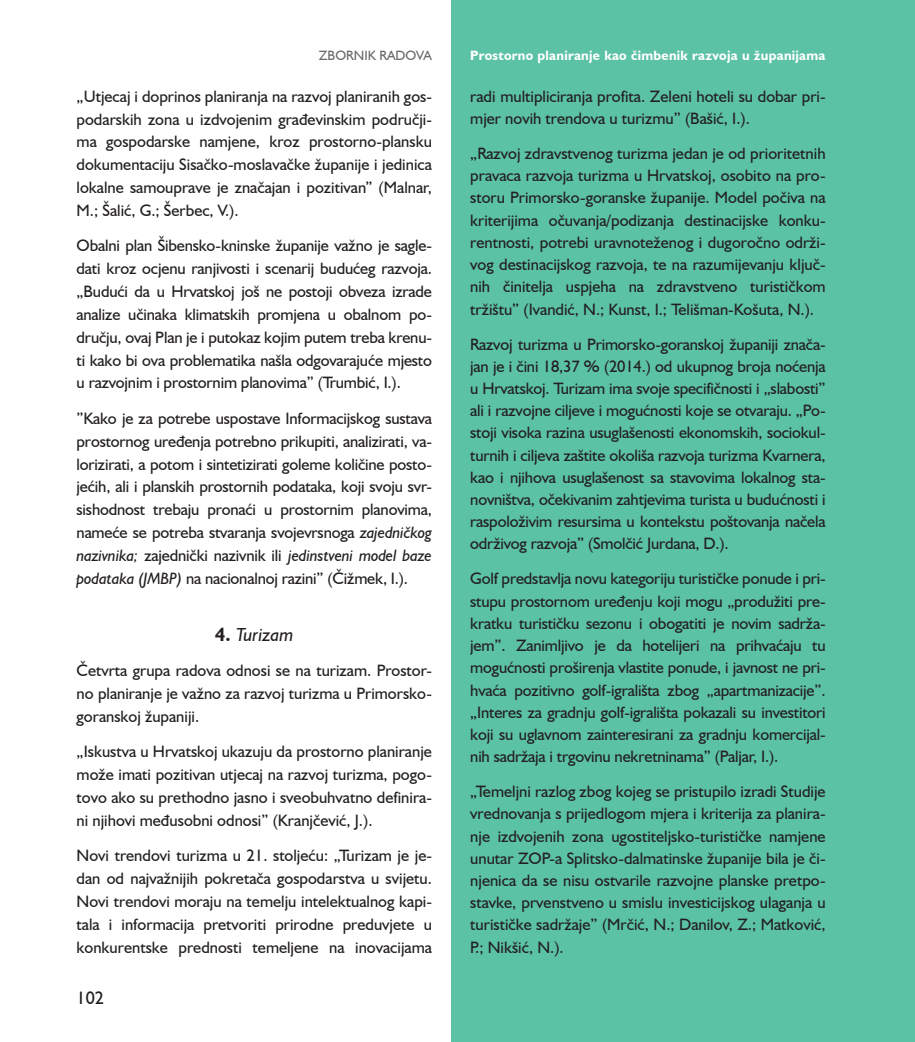
<style>
.page{position:relative;width:915px;height:1042px;background:#fff}
.page>*{position:absolute;margin:0;border:0;box-sizing:border-box;transform-origin:0 0}
.t1{font:italic 18.9px "Humanist 521 BT";color:#231f20}
.t2{font:18px "Humanist 521 BT";color:#231f20}
.t3{font:16.5px/22.2px "Humanist 521 BT";color:#231f20;text-align:justify}
.t4{font:700 13.5px "Humanist 521 BT";letter-spacing:.02em;color:#fff}
.t5{font:13.5px "Humanist 521 BT";color:#69696c}
.s1{font-style:italic}
.s2{font-weight:700;font-style:normal}
</style>
<div class="page">
<div style="left:451px;top:0;width:463px;height:1042px;background:#5bc2a5"></div>
<p class="t5" style="left:319px;top:47px;width:114px">ZBORNIK RADOVA</p>
<p class="t4" style="left:470px;top:47px;width:357px">Prostorno planiranje kao čimbenik razvoja u županijama</p>
<p class="t3" style="left:77px;top:84px;width:357px;line-height:22.8px">„Utjecaj i doprinos planiranja na razvoj planiranih gos&shy;podarskih zona u izdvojenim građevinskim područji&shy;ma gospodarske namjene, kroz prostorno-plansku dokumentaciju Sisačko-moslavačke županije i jedinica lokalne samouprave je značajan i pozitivan” (Malnar, M.; Šalić, G.; Šerbec, V.).</p>
<p class="t3" style="left:77px;top:234px;width:357px;line-height:22.8px">Obalni plan Šibensko-kninske županije važno je sagle&shy;dati kroz ocjenu ranjivosti i scenarij budućeg razvoja. „Budući da u Hrvatskoj još ne postoji obveza izrade analize učinaka klimatskih promjena u obalnom po&shy;dručju, ovaj Plan je i putokaz kojim putem treba krenu&shy;ti kako bi ova problematika našla odgovarajuće mjesto u razvojnim i prostornim planovima” (Trumbić, I.).</p>
<p class="t3" style="left:77px;top:406px;width:357px;line-height:22.8px">”Kako je za potrebe uspostave Informacijskog sustava prostornog uređenja potrebno prikupiti, analizirati, va&shy;lorizirati, a potom i sintetizirati goleme količine posto&shy;jećih, ali i planskih prostornih podataka, koji svoju svr&shy;sishodnost trebaju pronaći u prostornim planovima, nameće se potreba stvaranja svojevrsnoga <span class="s1">zajedničkog nazivnika;</span> zajednički nazivnik ili <span class="s1">jedinstveni model baze podataka (JMBP)</span> na nacionalnoj razini” (Čižmek, I.).</p>
<p class="t3" style="left:470px;top:85px;width:357px">radi multipliciranja profita. Zeleni hoteli su dobar pri&shy;mjer novih trendova u turizmu” (Bašić, I.).</p>
<p class="t3" style="left:470px;top:142px;width:357px">„Razvoj zdravstvenog turizma jedan je od prioritetnih pravaca razvoja turizma u Hrvatskoj, osobito na pro&shy;storu Primorsko-goranske županije. Model počiva na kriterijima očuvanja/podizanja destinacijske konku&shy;rentnosti, potrebi uravnoteženog i dugoročno održi&shy;vog destinacijskog razvoja, te na razumijevanju ključ&shy;nih činitelja uspjeha na zdravstveno turističkom tržištu” (Ivandić, N.; Kunst, I.; Telišman-Košuta, N.).</p>
<p class="t3" style="left:470px;top:332px;width:357px">Razvoj turizma u Primorsko-goranskoj županiji znača&shy;jan je i čini 18,37 % (2014.) od ukupnog broja noćenja u Hrvatskoj. Turizam ima svoje specifičnosti i „slabosti” ali i razvojne ciljeve i mogućnosti koje se otvaraju. „Po&shy;stoji visoka razina usuglašenosti ekonomskih, sociokul&shy;turnih i ciljeva zaštite okoliša razvoja turizma Kvarnera, kao i njihova usuglašenost sa stavovima lokalnog sta&shy;novništva, očekivanim zahtjevima turista u budućnosti i raspoloživim resursima u kontekstu poštovanja načela održivog razvoja” (Smolčić Jurdana, D.).</p>
<p class="t3" style="left:470px;top:567px;width:357px">Golf predstavlja novu kategoriju turističke ponude i pri&shy;stupu prostornom uređenju koji mogu „produžiti pre&shy;kratku turističku sezonu i obogatiti je novim sadrža&shy;jem”. Zanimljivo je da hotelijeri na prihvaćaju tu mogućnosti proširenja vlastite ponude, i javnost ne pri&shy;hvaća pozitivno golf-igrališta zbog „apartmanizacije”. „Interes za gradnju golf-igrališta pokazali su investitori koji su uglavnom zainteresirani za gradnju komercijal&shy;nih sadržaja i trgovinu nekretninama” (Paljar, I.).</p>
<p class="t3" style="left:470px;top:780px;width:357px">„Temeljni razlog zbog kojeg se pristupilo izradi Studije vrednovanja s prijedlogom mjera i kriterija za planira&shy;nje izdvojenih zona ugostiteljsko-turističke namjene unutar ZOP-a Splitsko-dalmatinske županije bila je či&shy;njenica da se nisu ostvarile razvojne planske pretpo&shy;stavke, prvenstveno u smislu investicijskog ulaganja u turističke sadržaje” (Mrčić, N.; Danilov, Z.; Matković, P.; Nikšić, N.).</p>
<p class="t1" style="left:215px;top:622px;width:79px"><span class="s2">4.</span> Turizam</p>
<p class="t3" style="left:77px;top:659px;width:357px;line-height:22.8px">Četvrta grupa radova odnosi se na turizam. Prostor&shy;no planiranje je važno za razvoj turizma u Primorsko&shy;goranskoj županiji.</p>
<p class="t3" style="left:77px;top:740px;width:357px;line-height:22.8px">„Iskustva u Hrvatskoj ukazuju da prostorno planiranje može imati pozitivan utjecaj na razvoj turizma, pogo&shy;tovo ako su prethodno jasno i sveobuhvatno definira&shy;ni njihovi međusobni odnosi” (Kranjčević, J.).</p>
<p class="t3" style="left:77px;top:844px;width:357px;line-height:22.8px">Novi trendovi turizma u 21. stoljeću: „Turizam je je&shy;dan od najvažnijih pokretača gospodarstva u svijetu.<br>Novi trendovi moraju na temelju intelektualnog kapi&shy;tala i informacija pretvoriti prirodne preduvjete u konkurentske prednosti temeljene na inovacijama</p>
<p class="t2" style="left:77px;top:986px;width:29px">102</p>
</div>
